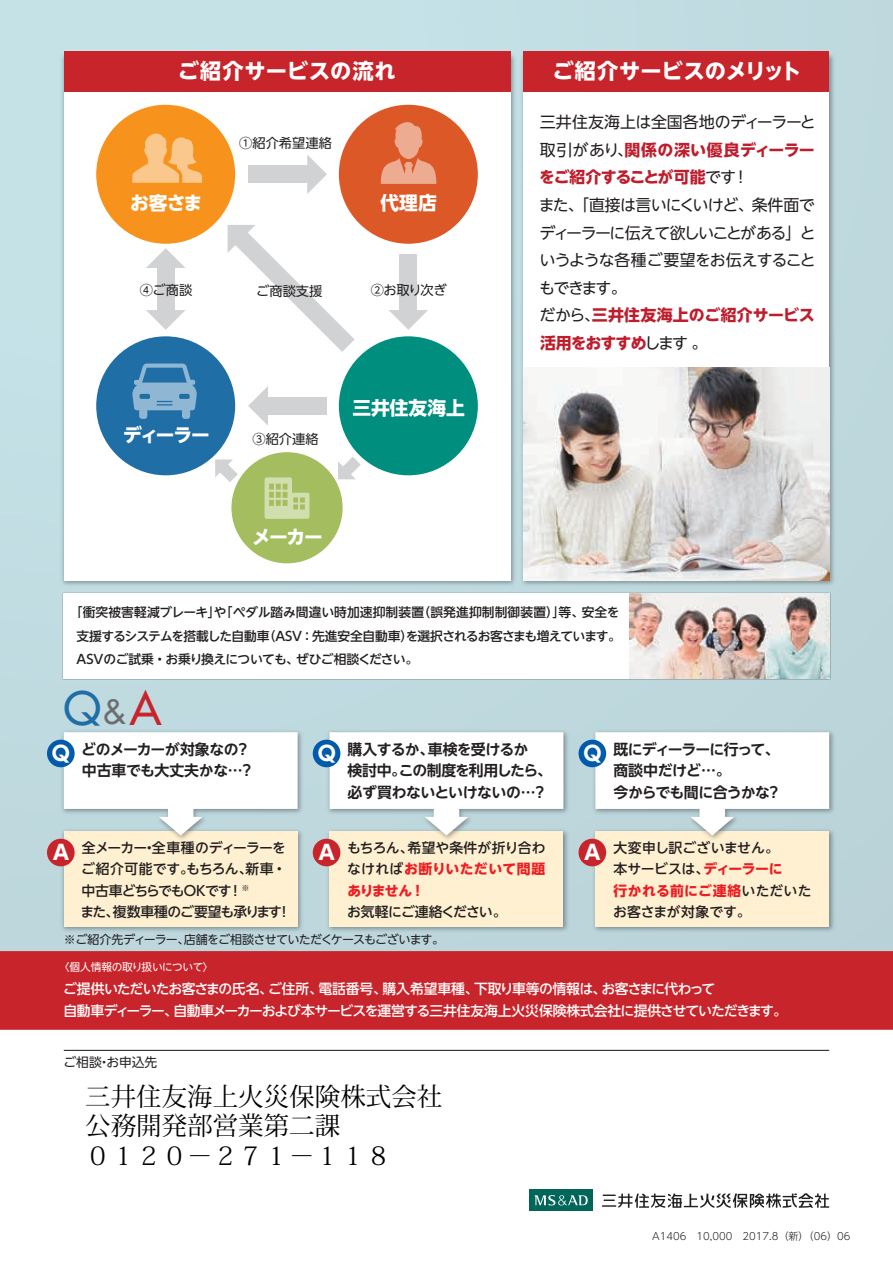
<style>
.page{position:relative;width:893px;height:1263px;background:#fff}
.page>*{position:absolute;margin:0;border:0;box-sizing:border-box;transform-origin:0 0}
.t1{font:500 44.85px "Futura Std";color:#206ea6}
.t2{font:25.5px/29.4px "Koz Min Pr 6 N";color:#000}
.t3{font:700 21.3px "UD Shin Go NT Pro";letter-spacing:.02em;color:#fff}
.t4{font:700 20.25px "UD Shin Go NT Pro";color:#fff}
.t5{font:700 18.75px "UD Shin Go NT Pro";letter-spacing:-.045em;color:#fff}
.t6{font:15.9px/27.6px "UD Shin Go NT Pro";letter-spacing:-.06em;color:#231f20}
.t7{font:700 14.85px/21.3px "UD Shin Go NT Pro De";letter-spacing:-.035em;color:#231f20}
.t8{font:700 14.85px/21.3px "UD Shin Go NT Pro De";letter-spacing:-.055em;color:#231f20}
.t9{font:500 13.8px/22.4px "UD Shin Go NT Pro";letter-spacing:-.045em;color:#fff}
.t10{font:500 13.8px/21.3px "UD Shin Go NT Pro";letter-spacing:-.06em;color:#231f20}
.t11{font:500 13.8px/21.3px "UD Shin Go NT Pro";color:#231f20}
.t12{font:500 13.8px/21.3px "UD Shin Go NT Pro";letter-spacing:-.03em;color:#231f20;text-align:justify}
.t13{font:13.2px "UD Shin Go NT Pro";color:#231f20}
.t14{font:500 12.75px/23.4px "UD Shin Go NT Pro";letter-spacing:-.055em;color:#231f20;text-align:justify}
.t15{font:12.75px "UD Shin Go NT Pro";color:#231f20}
.t16{font:12px "UD Shin Go NT Pro";letter-spacing:-.06em;color:#231f20}
.t17{font:10.65px "UD Shin Go NT Pro";letter-spacing:-.03em;color:#fff}
.t18{font:300 10.05px "UD Shin Go Pro";color:#231f20}
.s1{font-weight:700;color:#be1d2c}
.s2{font-size:32.55px;color:#6c6d70}
.s3{color:#c8242b}
.s4{font-weight:700;color:#ee1d23}
</style>
<div class="page">
<div style="left:0;top:0;width:893px;height:951px;background:#bfdadf"></div>
<img style="left:324px;top:843px;width:247px;height:92px">
<div style="left:330px;top:831px;width:233px;height:96px;background:#fef0d0"></div>
<img style="left:590px;top:843px;width:247px;height:92px">
<div style="left:595px;top:831px;width:234px;height:96px;background:#fef0d0"></div>
<img style="left:590px;top:727px;width:247px;height:116px">
<svg style="left:595px;top:732px;width:234px;height:103px"></svg>
<img style="left:59px;top:50px;width:778px;height:538px">
<div style="left:64px;top:55px;width:446px;height:525px;background:#fff"></div>
<img style="left:63px;top:592px;width:767px;height:87px">
<div style="left:64px;top:593px;width:765px;height:85px;background:#fff"></div>
<img style="left:59px;top:843px;width:247px;height:92px">
<div style="left:64px;top:831px;width:234px;height:96px;background:#fef0d0"></div>
<img style="left:59px;top:727px;width:247px;height:116px">
<svg style="left:64px;top:732px;width:234px;height:103px"></svg>
<img style="left:324px;top:727px;width:247px;height:116px">
<svg style="left:330px;top:732px;width:233px;height:103px"></svg>
<div style="left:64px;top:51px;width:446px;height:40px;background:#c8242b"></div>
<div style="left:524px;top:55px;width:305px;height:525px;background:#fff"></div>
<div style="left:524px;top:51px;width:305px;height:40px;background:#c8242b"></div>
<div style="left:0;top:951px;width:893px;height:79px;background:#c8242b"></div>
<hr style="left:64px;top:1050px;width:765px;height:1px;background:#231f20">
<div style="left:48px;top:840px;width:26px;height:25px;background:#c8242b;border-radius:50%"></div>
<div style="left:47px;top:839px;width:28px;height:27px;border:2px solid #c8242b;border-radius:50%"></div>
<div style="left:48px;top:741px;width:26px;height:25px;background:#015aaa;border-radius:50%"></div>
<div style="left:47px;top:740px;width:28px;height:27px;border:2px solid #015aaa;border-radius:50%"></div>
<div style="left:314px;top:840px;width:25px;height:25px;background:#c8242b;border-radius:50%"></div>
<div style="left:313px;top:839px;width:27px;height:27px;border:2px solid #c8242b;border-radius:50%"></div>
<div style="left:314px;top:741px;width:25px;height:25px;background:#015aaa;border-radius:50%"></div>
<div style="left:313px;top:740px;width:27px;height:27px;border:2px solid #015aaa;border-radius:50%"></div>
<div style="left:580px;top:840px;width:25px;height:25px;background:#c8242b;border-radius:50%"></div>
<div style="left:578px;top:839px;width:28px;height:27px;border:2px solid #c8242b;border-radius:50%"></div>
<div style="left:580px;top:741px;width:25px;height:25px;background:#015aaa;border-radius:50%"></div>
<div style="left:578px;top:740px;width:28px;height:27px;border:2px solid #015aaa;border-radius:50%"></div>
<svg style="left:602px;top:1193px;width:227px;height:15px"></svg>
<div style="left:529px;top:1190px;width:63px;height:21px;background:#006659"></div>
<svg style="left:534px;top:1195px;width:54px;height:10px"></svg>
<div style="left:96px;top:105px;width:139px;height:139px;background:#f7931d;border-radius:50%"></div>
<div style="left:339px;top:105px;width:139px;height:139px;background:#dd5827;border-radius:50%"></div>
<div style="left:248px;top:165px;width:65px;height:18px;background:#d1d2d4"></div>
<svg style="left:307px;top:155px;width:20px;height:39px"></svg>
<div style="left:96px;top:336px;width:139px;height:139px;background:#206ea6;border-radius:50%"></div>
<div style="left:231px;top:452px;width:112px;height:111px;background:#a4be5f;border-radius:50%"></div>
<svg style="left:265px;top:477px;width:44px;height:42px"></svg>
<div style="left:339px;top:336px;width:139px;height:139px;background:#008e7e;border-radius:50%"></div>
<div style="left:262px;top:397px;width:65px;height:18px;background:#d1d2d4"></div>
<svg style="left:248px;top:386px;width:20px;height:39px"></svg>
<svg style="left:228px;top:225px;width:127px;height:127px"></svg>
<div style="left:399px;top:254px;width:18px;height:62px;background:#d1d2d4"></div>
<svg style="left:389px;top:310px;width:39px;height:20px"></svg>
<div style="left:157px;top:263px;width:18px;height:53px;background:#d1d2d4"></div>
<svg style="left:146px;top:310px;width:39px;height:20px"></svg>
<svg style="left:146px;top:248px;width:39px;height:20px"></svg>
<svg style="left:132px;top:134px;width:70px;height:49px"></svg>
<svg style="left:381px;top:122px;width:55px;height:62px"></svg>
<svg style="left:132px;top:363px;width:65px;height:56px"></svg>
<img style="left:524px;top:368px;width:305px;height:212px">
<svg style="left:215px;top:459px;width:23px;height:23px"></svg>
<svg style="left:338px;top:457px;width:23px;height:22px"></svg>
<img style="left:629px;top:593px;width:200px;height:85px">
<h3 class="t3" style="left:178px;top:54px;width:219px">ご紹介サービスの流れ</h3>
<h3 class="t3" style="left:553px;top:54px;width:251px">ご紹介サービスのメリット</h3>
<p class="t13" style="left:239px;top:133px;width:94px">①紹介希望連絡</p>
<p class="t5" style="left:130px;top:187px;width:74px">お客さま</p>
<p class="t5" style="left:381px;top:187px;width:58px">代理店</p>
<p class="t13" style="left:140px;top:279px;width:54px">④ご商談</p>
<p class="t13" style="left:256px;top:280px;width:68px">ご商談支援</p>
<p class="t13" style="left:371px;top:279px;width:77px">②お取り次ぎ</p>
<p class="t5" style="left:123px;top:420px;width:88px">ディーラー</p>
<p class="t13" style="left:252px;top:429px;width:68px">③紹介連絡</p>
<p class="t5" style="left:352px;top:392px;width:114px">三井住友海上</p>
<p class="t5" style="left:252px;top:522px;width:72px">メーカー</p>
<p class="t6" style="left:539px;top:108px;width:279px">三井住友海上は全国各地のディーラーと取引があり、<span class="s1">関係の深い優良ディーラーをご紹介することが可能</span>です！<br>また、「直接は言いにくいけど、条件面でディーラーに伝えて欲しいことがある」というような各種ご要望をお伝えすることもできます。<br>だから、<span class="s1">三井住友海上のご紹介サービス活用をおすすめ</span>します。</p>
<p class="t14" style="left:77px;top:600px;width:546px;text-indent:-7px">「衝突被害軽減ブレーキ」や「ペダル踏み間違い時加速抑制装置（誤発進抑制制御装置）」等、安全を支援するシステムを搭載した自動車（ASV：先進安全自動車）を選択されるお客さまも増えています。ASVのご試乗・お乗り換えについても、ぜひご相談ください。</p>
<h1 class="t1" style="left:64px;top:680px;width:99px">Q<span class="s2">&amp;</span><span class="s3">A</span></h1>
<p class="t4" style="left:52px;top:737px;width:20px">Q</p>
<p class="t7" style="left:81px;top:738px;width:175px">どのメーカーが対象なの？中古車でも大丈夫かな…？</p>
<p class="t4" style="left:318px;top:737px;width:20px">Q</p>
<p class="t7" style="left:348px;top:738px;width:206px">購入するか、車検を受けるか<br>検討中。この制度を利用したら、必ず買わないといけないの…？</p>
<p class="t4" style="left:583px;top:737px;width:20px">Q</p>
<p class="t8" style="left:613px;top:738px;width:169px">既にディーラーに行って、商談中だけど…。<br>今からでも間に合うかな？</p>
<p class="t4" style="left:53px;top:836px;width:18px">A</p>
<p class="t10" style="left:81px;top:837px;width:212px">全メーカー・全車種のディーラーをご紹介可能です。もちろん、新車・中古車どちらでもＯＫです！<sup>※<br></sup>また、複数車種のご要望も承ります！</p>
<p class="t4" style="left:319px;top:836px;width:18px">A</p>
<p class="t12" style="left:347px;top:837px;width:200px">もちろん、希望や条件が折り合わなければ<span class="s4">お断りいただいて問題ありません！</span></p>
<p class="t12" style="left:347px;top:900px;width:161px">お気軽にご連絡ください。</p>
<p class="t4" style="left:584px;top:836px;width:18px">A</p>
<p class="t11" style="left:613px;top:837px;width:200px">大変申し訳ございません。<br>本サービスは、<span class="s4">ディーラーに<br>行かれる前にご連絡</span>いただいたお客さまが対象です。</p>
<p class="t16" style="left:64px;top:930px;width:382px">※ご紹介先ディーラー、店舗をご相談させていただくケースもございます。</p>
<p class="t17" style="left:59px;top:959px;width:156px">〈個人情報の取り扱いについて〉</p>
<p class="t9" style="left:63px;top:977px;width:725px">ご提供いただいたお客さまの氏名、ご住所、電話番号、購入希望車種、下取り車等の情報は、お客さまに代わって<br>自動車ディーラー、自動車メーカーおよび本サービスを運営する三井住友海上火災保険株式会社に提供させていただきます。</p>
<p class="t15" style="left:63px;top:1052px;width:95px">ご相談・お申込先</p>
<h2 class="t2" style="left:85px;top:1082px;width:359px">三井住友海上火災保険株式会社公務開発部営業第二課<br>０１２０－２７１－１１８</h2>
<p class="t18" style="left:652px;top:1228px;width:200px">A1406　10,000　2017.8（新）（06）06</p>
</div>
